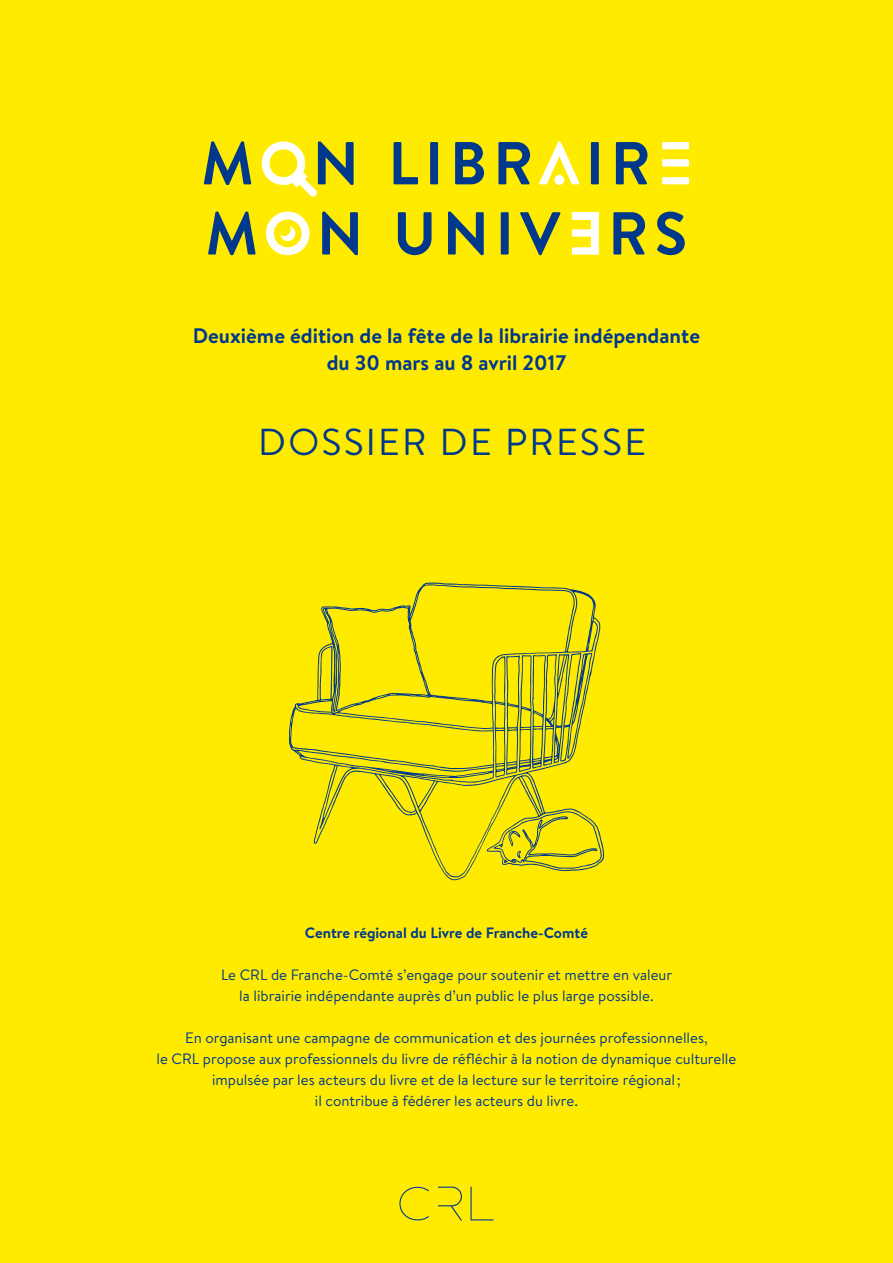
<style>
.page{position:relative;width:893px;height:1263px;background:#ffeb00}
.page>*{position:absolute;margin:0;border:0;box-sizing:border-box;transform-origin:0 0}
.t1{font:37.5px "Brandon Text";letter-spacing:.06em;color:#00388c}
.t2{font:700 21px/27px "Brandon Text";color:#00388c;text-align:center}
.t3{font:15px/21px "Brandon Text";color:#00388c;text-align:center}
.t4{font:700 15px "Brandon Text";color:#00388c}
</style>
<div class="page">
<svg style="left:470px;top:1187px;width:24px;height:33px"></svg>
<svg style="left:438px;top:1186px;width:24px;height:34px"></svg>
<svg style="left:399px;top:1187px;width:30px;height:33px"></svg>
<svg style="left:398px;top:212px;width:34px;height:43px"></svg>
<svg style="left:448px;top:212px;width:36px;height:43px"></svg>
<div style="left:501px;top:212px;width:8px;height:43px;background:#00388c"></div>
<svg style="left:520px;top:212px;width:41px;height:43px"></svg>
<svg style="left:572px;top:212px;width:27px;height:43px"></svg>
<svg style="left:613px;top:212px;width:32px;height:43px"></svg>
<svg style="left:657px;top:212px;width:28px;height:43px"></svg>
<svg style="left:208px;top:212px;width:48px;height:43px"></svg>
<svg style="left:322px;top:212px;width:36px;height:43px"></svg>
<svg style="left:266px;top:212px;width:43px;height:43px"></svg>
<svg style="left:204px;top:141px;width:47px;height:44px"></svg>
<svg style="left:262px;top:141px;width:92px;height:56px"></svg>
<svg style="left:394px;top:142px;width:24px;height:42px"></svg>
<div style="left:430px;top:142px;width:8px;height:42px;background:#00388c"></div>
<svg style="left:455px;top:142px;width:29px;height:42px"></svg>
<svg style="left:498px;top:142px;width:32px;height:42px"></svg>
<svg style="left:539px;top:141px;width:41px;height:43px"></svg>
<div style="left:591px;top:142px;width:8px;height:42px;background:#00388c"></div>
<svg style="left:616px;top:142px;width:31px;height:42px"></svg>
<svg style="left:662px;top:142px;width:27px;height:42px"></svg>
<div style="left:554px;top:175px;width:10px;height:10px;background:#fff;border-radius:50%"></div>
<svg style="left:289px;top:583px;width:315px;height:297px"></svg>
<svg style="left:494px;top:653px;width:98px;height:124px"></svg>
<svg style="left:494px;top:811px;width:108px;height:58px"></svg>
<h2 class="t2" style="left:193px;top:322px;width:509px">Deuxième édition de la fête de la librairie indépendante du 30 mars au 8 avril 2017</h2>
<h1 class="t1" style="left:258px;top:416px;width:389px">DOSSIER DE PRESSE</h1>
<p class="t4" style="left:305px;top:922px;width:285px">Centre régional du Livre de Franche-Comté</p>
<p class="t3" style="left:221px;top:964px;width:453px">Le CRL de Franche-Comté s’engage pour soutenir et mettre en valeur la librairie indépendante auprès d’un public le plus large possible.</p>
<p class="t3" style="left:157px;top:1027px;width:581px">En organisant une campagne de communication et des journées professionnelles,<br>le CRL propose aux professionnels du livre de réfléchir à la notion de dynamique culturelle impulsée par les acteurs du livre et de la lecture sur le territoire régional;<br>il contribue à fédérer les acteurs du livre.</p>
</div>
